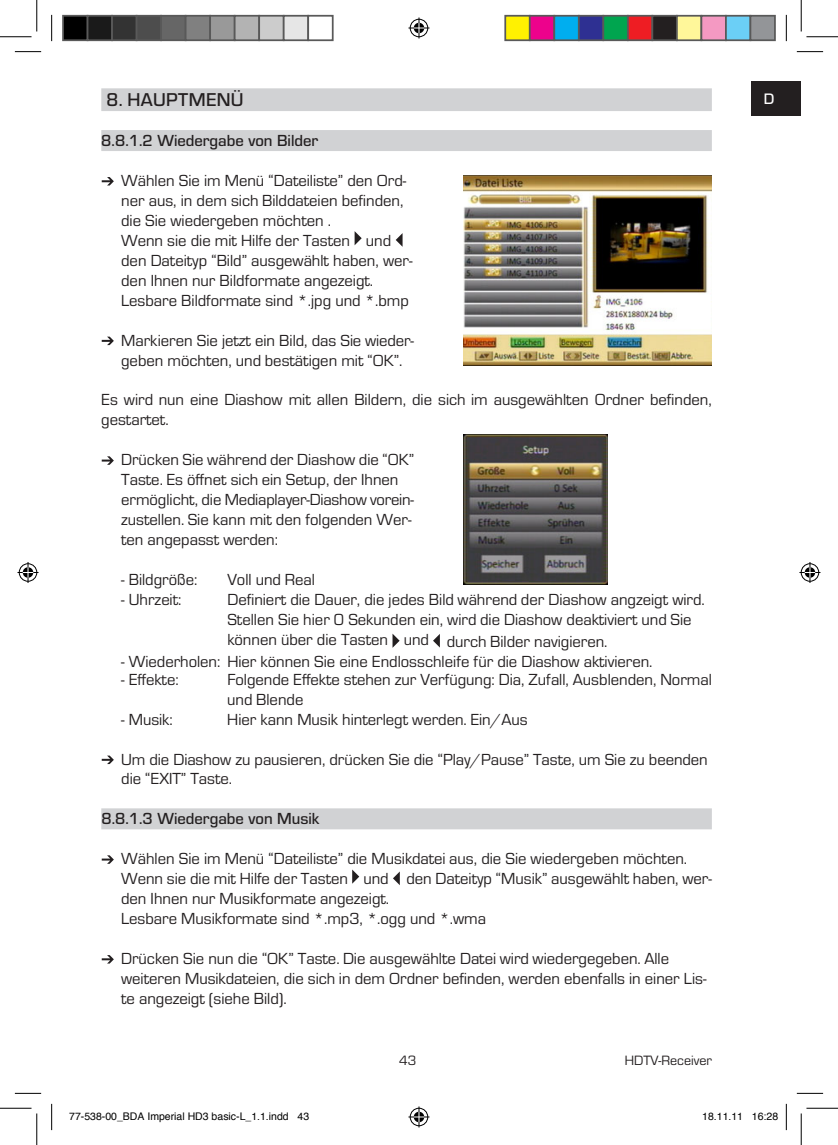
<style>
.page{position:relative;width:838px;height:1145px;background:#fff}
.page>*{position:absolute;margin:0;border:0;box-sizing:border-box;transform-origin:0 0}
.t1{font:500 19.25px "Eurostile OT";color:#231f20}
.t2{font:16.62px/19.9px "Eurostile OT";color:#231f20}
.t3{font:500 16.62px "Eurostile OT";color:#231f20}
.t4{font:500 15.75px "Eurostile OT";color:#fff}
.t5{font:14px "Eurostile OT";color:#231f20}
.t6{font:10.5px "Helvetica";color:#000}
</style>
<div class="page">
<div style="left:751px;top:81px;width:50px;height:35px;background:#231f20"></div>
<div style="left:101px;top:130px;width:610px;height:21px;background:#d1d2d4"></div>
<div style="left:101px;top:808px;width:610px;height:21px;background:#d1d2d4"></div>
<svg style="left:102px;top:177px;width:12px;height:9px"></svg>
<svg style="left:354px;top:231px;width:7px;height:14px"></svg>
<svg style="left:395px;top:233px;width:7px;height:13px"></svg>
<svg style="left:102px;top:337px;width:12px;height:8px"></svg>
<svg style="left:102px;top:456px;width:12px;height:9px"></svg>
<svg style="left:392px;top:634px;width:7px;height:14px"></svg>
<svg style="left:433px;top:634px;width:7px;height:14px"></svg>
<svg style="left:102px;top:756px;width:12px;height:8px"></svg>
<svg style="left:102px;top:855px;width:12px;height:9px"></svg>
<svg style="left:352px;top:870px;width:7px;height:14px"></svg>
<svg style="left:393px;top:871px;width:7px;height:14px"></svg>
<svg style="left:102px;top:955px;width:12px;height:9px"></svg>
<div style="left:101px;top:88px;width:610px;height:23px;background:#d1d2d4"></div>
<img style="left:463px;top:176px;width:248px;height:189px">
<img style="left:463px;top:434px;width:144px;height:150px">
<svg style="left:15px;top:51px;width:26px;height:1px"></svg>
<svg style="left:796px;top:51px;width:27px;height:1px"></svg>
<svg style="left:15px;top:1093px;width:26px;height:1px"></svg>
<svg style="left:796px;top:1093px;width:27px;height:1px"></svg>
<svg style="left:51px;top:15px;width:1px;height:26px"></svg>
<svg style="left:51px;top:1104px;width:1px;height:26px"></svg>
<svg style="left:786px;top:15px;width:1px;height:26px"></svg>
<svg style="left:786px;top:1104px;width:1px;height:26px"></svg>
<hr style="left:0;top:36px;width:32px;height:1px;background:#000">
<hr style="left:806px;top:36px;width:31px;height:1px;background:#000">
<hr style="left:0;top:1108px;width:32px;height:1px;background:#000">
<hr style="left:806px;top:1108px;width:31px;height:1px;background:#000">
<hr style="left:36px;top:0;width:1px;height:31px;background:#000">
<hr style="left:36px;top:1113px;width:1px;height:32px;background:#000">
<hr style="left:800px;top:0;width:1px;height:31px;background:#000">
<hr style="left:800px;top:1113px;width:1px;height:32px;background:#000">
<svg style="left:408px;top:18px;width:21px;height:21px"></svg>
<svg style="left:408px;top:1106px;width:21px;height:21px"></svg>
<svg style="left:18px;top:562px;width:21px;height:21px"></svg>
<svg style="left:799px;top:562px;width:21px;height:21px"></svg>
<div style="left:63px;top:16px;width:25px;height:24px;background:#000"></div>
<div style="left:62px;top:15px;width:26px;height:26px;border:2px solid #595959"></div>
<div style="left:88px;top:16px;width:24px;height:24px;background:#1a1a1a"></div>
<div style="left:87px;top:15px;width:26px;height:26px;border:2px solid #595959"></div>
<div style="left:112px;top:16px;width:25px;height:24px;background:#333"></div>
<div style="left:111px;top:15px;width:26px;height:26px;border:2px solid #595959"></div>
<div style="left:137px;top:16px;width:24px;height:24px;background:#4d4d4d"></div>
<div style="left:136px;top:15px;width:26px;height:26px;border:2px solid #595959"></div>
<div style="left:161px;top:16px;width:25px;height:24px;background:#666"></div>
<div style="left:160px;top:15px;width:26px;height:26px;border:2px solid #595959"></div>
<div style="left:186px;top:16px;width:24px;height:24px;background:#808080"></div>
<div style="left:185px;top:15px;width:26px;height:26px;border:2px solid #595959"></div>
<div style="left:210px;top:16px;width:25px;height:24px;background:#999"></div>
<div style="left:209px;top:15px;width:26px;height:26px;border:2px solid #595959"></div>
<div style="left:235px;top:16px;width:24px;height:24px;background:#b3b3b3"></div>
<div style="left:234px;top:15px;width:26px;height:26px;border:2px solid #595959"></div>
<div style="left:259px;top:16px;width:25px;height:24px;background:#ccc"></div>
<div style="left:258px;top:15px;width:26px;height:26px;border:2px solid #595959"></div>
<div style="left:284px;top:16px;width:24px;height:24px;background:#e6e6e6"></div>
<div style="left:283px;top:15px;width:26px;height:26px;border:2px solid #595959"></div>
<div style="left:307px;top:15px;width:26px;height:26px;border:2px solid #595959"></div>
<div style="left:505px;top:16px;width:24px;height:24px;background:#fff101"></div>
<div style="left:504px;top:15px;width:26px;height:26px;border:2px solid #595959"></div>
<div style="left:529px;top:16px;width:25px;height:24px;background:#ed028c"></div>
<div style="left:529px;top:15px;width:26px;height:26px;border:2px solid #595959"></div>
<div style="left:554px;top:16px;width:24px;height:24px;background:#00aeef"></div>
<div style="left:553px;top:15px;width:26px;height:26px;border:2px solid #595959"></div>
<div style="left:578px;top:16px;width:25px;height:24px;background:#2e3092"></div>
<div style="left:578px;top:15px;width:26px;height:26px;border:2px solid #595959"></div>
<div style="left:603px;top:16px;width:24px;height:24px;background:#00a54f"></div>
<div style="left:602px;top:15px;width:26px;height:26px;border:2px solid #595959"></div>
<div style="left:627px;top:16px;width:25px;height:24px;background:#ee1d23"></div>
<div style="left:627px;top:15px;width:26px;height:26px;border:2px solid #595959"></div>
<div style="left:652px;top:16px;width:24px;height:24px;background:#231f20"></div>
<div style="left:651px;top:15px;width:26px;height:26px;border:2px solid #595959"></div>
<div style="left:676px;top:16px;width:25px;height:24px;background:#fff79a"></div>
<div style="left:676px;top:15px;width:26px;height:26px;border:2px solid #595959"></div>
<div style="left:701px;top:16px;width:24px;height:24px;background:#f499c2"></div>
<div style="left:700px;top:15px;width:26px;height:26px;border:2px solid #595959"></div>
<div style="left:725px;top:16px;width:25px;height:24px;background:#6bcff6"></div>
<div style="left:725px;top:15px;width:26px;height:26px;border:2px solid #595959"></div>
<div style="left:750px;top:16px;width:24px;height:24px;background:#939598"></div>
<div style="left:749px;top:15px;width:26px;height:26px;border:2px solid #595959"></div>
<p class="t1" style="left:106px;top:89px;width:40px">8. Haup</p>
<p class="t1" style="left:178px;top:89px;width:67px">tme nü</p>
<p class="t3" style="left:101px;top:131px;width:218px">8.8.1.2 Wiedergabe von Bilder</p>
<p class="t2" style="left:121px;top:171px;width:293px">Wählen Sie im Menü “Dateiliste” den Ord&shy;ner aus, in dem sich Bilddateien befinden, die Sie wiedergeben möchten .<br>Wenn sie die mit Hilfe der Tasten und den Dateityp “Bild” ausgewählt haben, wer&shy;den Ihnen nur Bildformate angezeigt.<br>Lesbare Bildformate sind *.jpg und *.bmp</p>
<p class="t2" style="left:121px;top:330px;width:294px">Markieren Sie jetzt ein Bild, das Sie wieder&shy;geben möchten, und bestätigen mit “OK”.</p>
<p class="t2" style="left:101px;top:390px;width:612px">Es wird nun eine Diashow mit allen Bildern, die sich im ausgewählten Ordner befinden, gestartet.</p>
<p class="t2" style="left:121px;top:450px;width:294px">Drücken Sie während der Diashow die “OK” Taste. Es öffnet sich ein Setup, der Ihnen ermöglicht, die Mediaplayer-Diashow vorein&shy;zustellen. Sie kann mit den folgenden Wer&shy;ten angepasst werden:</p>
<p class="t2" style="left:121px;top:570px;width:78px">- Bildgröße:</p>
<p class="t2" style="left:227px;top:570px;width:89px">Voll und Real</p>
<p class="t2" style="left:121px;top:590px;width:62px">- Uhrzeit:</p>
<p class="t2" style="left:227px;top:590px;width:479px;line-height:20.5px">Definiert die Dauer, die jedes Bild während der Diashow angzeigt wird.<br>Stellen Sie hier 0 Sekunden ein, wird die Diashow deaktiviert und Sie können über die Tasten und durch Bilder navigieren.</p>
<p class="t2" style="left:121px;top:651px;width:533px">- Wiederholen: Hier können Sie eine Endlosschleife für die Diashow aktivieren.</p>
<p class="t2" style="left:121px;top:670px;width:59px">- Effekte:</p>
<p class="t2" style="left:227px;top:670px;width:486px">Folgende Effekte stehen zur Verfügung: Dia, Zufall, Ausblenden, Normal und Blende</p>
<p class="t2" style="left:121px;top:710px;width:53px">- Musik:</p>
<p class="t2" style="left:227px;top:710px;width:302px">Hier kann Musik hinterlegt werden. Ein/Aus</p>
<p class="t2" style="left:121px;top:749px;width:588px">Um die Diashow zu pausieren, drücken Sie die “Play/Pause” Taste, um Sie zu beenden die “EXIT” Taste.</p>
<p class="t3" style="left:101px;top:810px;width:220px">8.8.1.3 Wiedergabe von Musik</p>
<p class="t2" style="left:121px;top:849px;width:592px">Wählen Sie im Menü “Dateiliste” die Musikdatei aus, die Sie wiedergeben möchten.<br>Wenn sie die mit Hilfe der Tasten und den Dateityp “Musik” ausgewählt haben, wer&shy;den Ihnen nur Musikformate angezeigt.<br>Lesbare Musikformate sind *.mp3, *.ogg und *.wma</p>
<p class="t2" style="left:121px;top:949px;width:586px">Drücken Sie nun die “OK” Taste. Die ausgewählte Datei wird wiedergegeben. Alle weiteren Musikdateien, die sich in dem Ordner befinden, werden ebenfalls in einer Lis&shy;te angezeigt (siehe Bild).</p>
<p class="t5" style="left:399px;top:1053px;width:19px">43</p>
<p class="t5" style="left:624px;top:1053px;width:89px">HDTV-Receiver</p>
<p class="t4" style="left:763px;top:91px;width:12px">D</p>
<p class="t6" style="left:69px;top:1108px;width:241px">77-538-00_BDA Imperial HD3 basic-L_1.1.indd 43</p>
<p class="t6" style="left:702px;top:1108px;width:77px">18.11.11 16:28</p>
</div>
